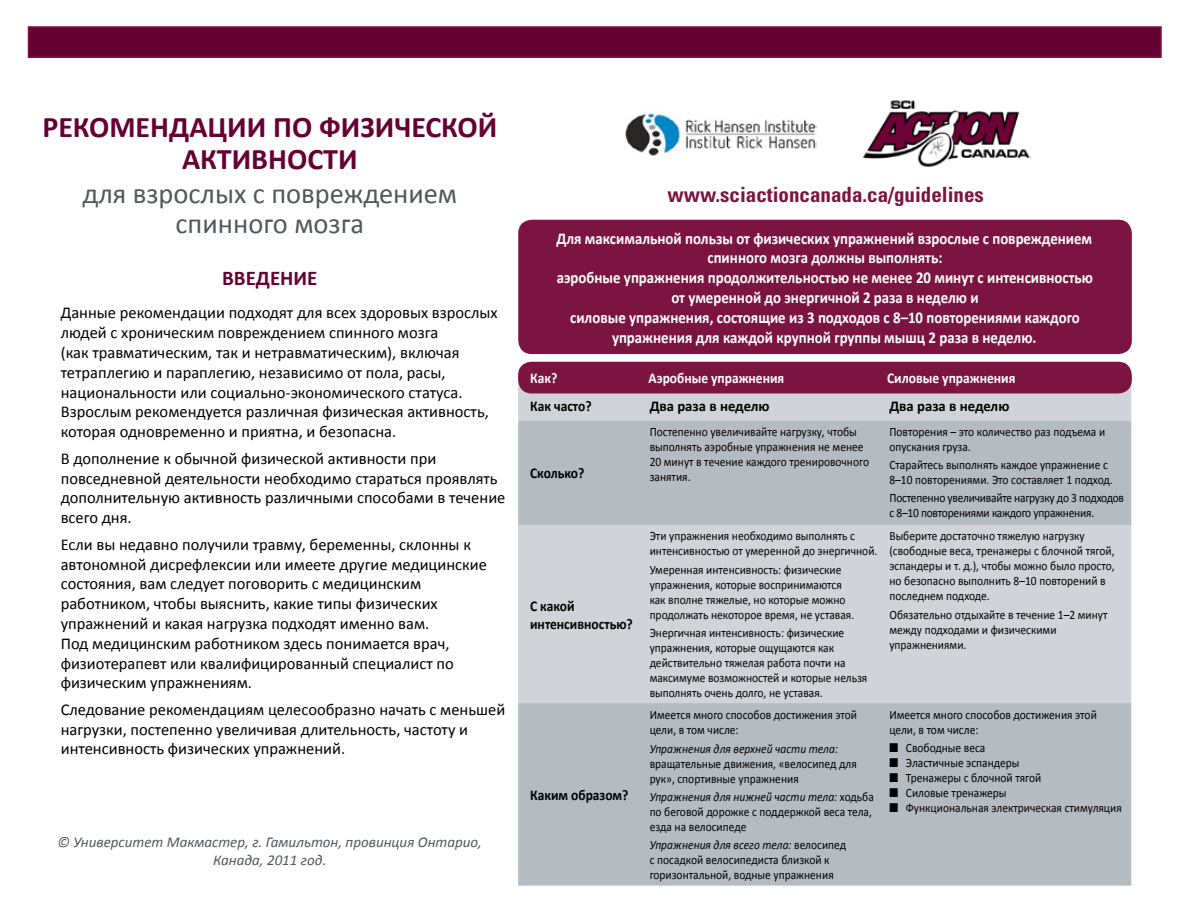
<style>
.page{position:relative;width:1188px;height:918px;background:#fff}
.page>*{position:absolute;margin:0;border:0;box-sizing:border-box;transform-origin:0 0}
.t1{font:700 30px/31.5px "Calibri";color:#603;text-align:center}
.t2{font:28.5px/30px "Calibri";color:#52575b;text-align:center}
.t3{font:700 condensed 21px "Univers LT Std";color:#7c1442}
.t4{font:700 21px "Calibri";color:#603}
.t5{font:16.5px/19.8px "Calibri";color:#000}
.t6{font:700 16.5px/19.8px "Calibri";color:#fff;text-align:center;scale:.9 1}
.t7{font:italic 15px/18px "Calibri";color:#52575b;text-align:center}
.t8{font:700 15px/18px "Calibri";color:#000;scale:.9 1}
.t9{font:700 15px "Calibri";color:#fff;scale:.9 1}
.t10{font:700 15px "Calibri";color:#000}
.t11{font:12.75px/15px "Calibri";color:#000;scale:.9 1}
.t12{font:12.75px/15px "Calibri";letter-spacing:-.02em;color:#000;scale:.9 1}
.t13{font:italic 12.75px "Calibri";color:#000;scale:.9 1}
.s1{font-style:italic}
</style>
<div class="page">
<div style="left:28px;top:26px;width:1134px;height:32px;background:#603;border:2px solid #7c1442"></div>
<div style="left:518px;top:220px;width:614px;height:134px;background:#7c1442;border-radius:14px"></div>
<div style="left:518px;top:383px;width:613px;height:37px;background:#d0d4d8"></div>
<svg style="left:518px;top:420px;width:613px;height:466px;background:#bfc5c9"></svg>
<img style="left:862px;top:100px;width:169px;height:68px">
<img style="left:625px;top:111px;width:192px;height:45px">
<div style="left:518px;top:362px;width:614px;height:31px;background:#7c1442;border-radius:14px"></div>
<h1 class="t1" style="left:42px;top:111px;width:456px">РЕКОМЕНДАЦИИ ПО ФИЗИЧЕСКОЙ<br>АКТИВНОСТИ</h1>
<h2 class="t2" style="left:83px;top:179px;width:376px">для взрослых с повреждением спинного мозга</h2>
<h3 class="t4" style="left:222px;top:265px;width:97px">ВВЕДЕНИЕ</h3>
<p class="t5" style="left:61px;top:303px;width:438px">Данные рекомендации подходят для всех здоровых взрослых людей с хроническим повреждением спинного мозга<br>(как травматическим, так и нетравматическим), включая тетраплегию и параплегию, независимо от пола, расы, национальности или социально-экономического статуса.<br>Взрослым рекомендуется различная физическая активность, которая одновременно и приятна, и безопасна.</p>
<p class="t5" style="left:61px;top:448px;width:446px">В дополнение к обычной физической активности при повседневной деятельности необходимо стараться проявлять дополнительную активность различными способами в течение всего дня.</p>
<p class="t5" style="left:61px;top:534px;width:428px">Если вы недавно получили травму, беременны, склонны к автономной дисрефлексии или имеете другие медицинские состояния, вам следует поговорить с медицинским работником, чтобы выяснить, какие типы физических упражнений и какая нагрузка подходят именно вам.<br>Под медицинским работником здесь понимается врач, физиотерапевт или квалифицированный специалист по физическим упражнениям.</p>
<p class="t5" style="left:61px;top:700px;width:446px">Следование рекомендациям целесообразно начать с меньшей нагрузки, постепенно увеличивая длительность, частоту и интенсивность физических упражнений.</p>
<p class="t7" style="left:58px;top:832px;width:426px">© Университет Макмастер, г. Гамильтон, провинция Онтарио,<br>Канада, 2011 год.</p>
<h3 class="t3" style="left:667px;top:182px;width:318px">www.sciactioncanada.ca/guidelines</h3>
<p class="t6" style="left:556px;top:228px;width:598px">Для максимальной пользы от физических упражнений взрослые с повреждением спинного мозга должны выполнять:<br>аэробные упражнения продолжительностью не менее 20 минут с интенсивностью от умеренной до энергичной 2 раза в неделю и<br>силовые упражнения, состоящие из 3 подходов с 8–10 повторениями каждого упражнения для каждой крупной группы мышц 2 раза в неделю.</p>
<p class="t9" style="left:530px;top:369px;width:32px">Как?</p>
<p class="t9" style="left:649px;top:369px;width:152px">Аэробные упражнения</p>
<p class="t9" style="left:887px;top:369px;width:144px">Силовые упражнения</p>
<p class="t8" style="left:530px;top:397px;width:70px">Как часто?</p>
<p class="t10" style="left:650px;top:397px;width:121px">Два раза в неделю</p>
<p class="t10" style="left:889px;top:397px;width:121px">Два раза в неделю</p>
<p class="t8" style="left:530px;top:464px;width:62px">Сколько?</p>
<p class="t8" style="left:530px;top:597px;width:116px">С какой интенсивностью?</p>
<p class="t8" style="left:530px;top:786px;width:111px">Каким образом?</p>
<p class="t11" style="left:650px;top:424px;width:245px">Постепенно увеличивайте нагрузку, чтобы выполнять аэробные упражнения не менее 20 минут в течение каждого тренировочного занятия.</p>
<p class="t11" style="left:889px;top:424px;width:241px">Повторения – это количество раз подъема и опускания груза.</p>
<p class="t11" style="left:889px;top:457px;width:250px">Старайтесь выполнять каждое упражнение с<br>8–10 повторениями. Это составляет 1 подход.</p>
<p class="t12" style="left:889px;top:491px;width:262px">Постепенно увеличивайте нагрузку до 3 подходов с 8–10 повторениями каждого упражнения.</p>
<p class="t11" style="left:650px;top:529px;width:255px">Эти упражнения необходимо выполнять с интенсивностью от умеренной до энергичной.</p>
<p class="t11" style="left:650px;top:562px;width:229px">Умеренная интенсивность: физические упражнения, которые воспринимаются как вполне тяжелые, но которые можно продолжать некоторое время, не уставая.</p>
<p class="t11" style="left:650px;top:625px;width:243px">Энергичная интенсивность: физические упражнения, которые ощущаются как действительно тяжелая работа почти на максимуме возможностей и которые нельзя выполнять очень долго, не уставая.</p>
<p class="t11" style="left:650px;top:707px;width:232px">Имеется много способов достижения этой цели, в том числе:</p>
<p class="t13" style="left:650px;top:740px;width:211px">Упражнения для верхней части тела:</p>
<p class="t11" style="left:650px;top:756px;width:232px">вращательные движения, «велосипед для рук», спортивные упражнения</p>
<p class="t11" style="left:650px;top:789px;width:251px"><span class="s1">Упражнения для нижней части тела:</span> ходьба по беговой дорожке с поддержкой веса тела, езда на велосипеде</p>
<p class="t11" style="left:650px;top:838px;width:220px"><span class="s1">Упражнения для всего тела:</span> велосипед с посадкой велосипедиста близкой к горизонтальной, водные упражнения</p>
<p class="t11" style="left:889px;top:529px;width:252px">Выберите достаточно тяжелую нагрузку (свободные веса, тренажеры с блочной тягой, эспандеры и т. д.), чтобы можно было просто, но безопасно выполнить 8–10 повторений в последнем подходе.</p>
<p class="t11" style="left:889px;top:607px;width:244px">Обязательно отдыхайте в течение 1–2 минут между подходами и физическими упражнениями.</p>
<p class="t11" style="left:889px;top:707px;width:232px">Имеется много способов достижения этой цели, в том числе:</p>
<p class="t11" style="left:889px;top:740px;width:108px">■ Свободные веса</p>
<p class="t11" style="left:889px;top:755px;width:146px">■ Эластичные эспандеры</p>
<p class="t11" style="left:889px;top:770px;width:170px">■ Тренажеры с блочной тягой</p>
<p class="t11" style="left:889px;top:785px;width:132px">■ Силовые тренажеры</p>
<p class="t11" style="left:889px;top:800px;width:260px">■ Функциональная электрическая стимуляция</p>
</div>
